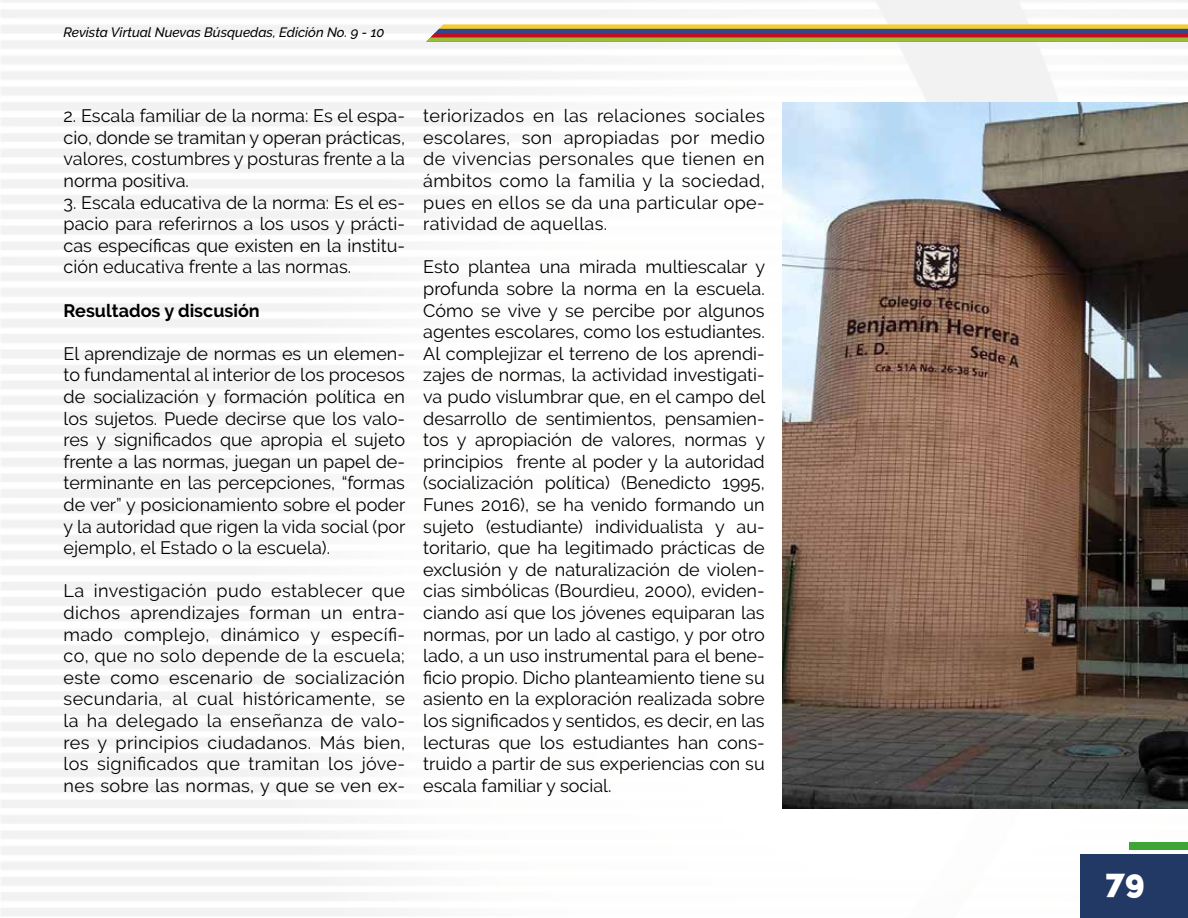
<style>
.page{position:relative;width:1188px;height:918px;background:#fff}
.page>*{position:absolute;margin:0;border:0;box-sizing:border-box;transform-origin:0 0}
.t1{font:900 33px "Raleway";color:#fff}
.t2{font:18px/21.6px "Raleway";color:#000;text-align:justify}
.t3{font:700 18px "Raleway";color:#000}
.t4{font:italic 500 13.5px "Raleway";color:#000}
</style>
<div class="page">
<img style="left:1px;top:0;width:1187px;height:916px">
<div style="left:1080px;top:854px;width:108px;height:64px;background:#213964"></div>
<svg style="left:426px;top:24px;width:762px;height:18px"></svg>
<div style="left:1129px;top:843px;width:59px;height:7px;background:#3fa535"></div>
<img style="left:783px;top:103px;width:405px;height:705px">
<p class="t4" style="left:64px;top:24px;width:323px">Revista Virtual Nuevas Búsquedas, Edición No. 9 - 10</p>
<p class="t2" style="left:64px;top:105px;width:343px">2. Escala familiar de la norma: Es el espa&shy;cio, donde se tramitan y operan prácticas, valores, costumbres y posturas frente a la norma positiva.</p>
<p class="t2" style="left:64px;top:191px;width:343px">3. Escala educativa de la norma: Es el es&shy;pacio para referirnos a los usos y prácti&shy;cas específicas que existen en la institu&shy;ción educativa frente a las normas.</p>
<p class="t3" style="left:64px;top:300px;width:198px">Resultados y discusión</p>
<p class="t2" style="left:64px;top:343px;width:343px">El aprendizaje de normas es un elemen&shy;to fundamental al interior de los procesos de socialización y formación política en los sujetos. Puede decirse que los valo&shy;res y significados que apropia el sujeto frente a las normas, juegan un papel de&shy;terminante en las percepciones, “formas de ver” y posicionamiento sobre el poder y la autoridad que rigen la vida social (por ejemplo, el Estado o la escuela).</p>
<p class="t2" style="left:64px;top:580px;width:343px">La investigación pudo establecer que dichos aprendizajes forman un entra&shy;mado complejo, dinámico y específi&shy;co, que no solo depende de la escuela; este como escenario de socialización secundaria, al cual históricamente, se la ha delegado la enseñanza de valo&shy;res y principios ciudadanos. Más bien, los significados que tramitan los jóve&shy;nes sobre las normas, y que se ven ex-</p>
<p class="t2" style="left:423px;top:105px;width:343px">teriorizados en las relaciones sociales escolares, son apropiadas por medio de vivencias personales que tienen en ámbitos como la familia y la sociedad, pues en ellos se da una particular ope&shy;ratividad de aquellas.</p>
<p class="t2" style="left:423px;top:256px;width:344px">Esto plantea una mirada multiescalar y profunda sobre la norma en la escuela.<br>Cómo se vive y se percibe por algunos agentes escolares, como los estudiantes.<br>Al complejizar el terreno de los aprendi&shy;zajes de normas, la actividad investigati&shy;va pudo vislumbrar que, en el campo del desarrollo de sentimientos, pensamien&shy;tos y apropiación de valores, normas y principios frente al poder y la autoridad (socialización política) (Benedicto 1995, Funes 2016), se ha venido formando un sujeto (estudiante) individualista y au&shy;toritario, que ha legitimado prácticas de exclusión y de naturalización de violen&shy;cias simbólicas (Bourdieu, 2000), eviden&shy;ciando así que los jóvenes equiparan las normas, por un lado al castigo, y por otro lado, a un uso instrumental para el bene&shy;ficio propio. Dicho planteamiento tiene su asiento en la exploración realizada sobre los significados y sentidos, es decir, en las lecturas que los estudiantes han cons&shy;truido a partir de sus experiencias con su escala familiar y social.</p>
<h1 class="t1" style="left:1105px;top:862px;width:41px">79</h1>
</div>
